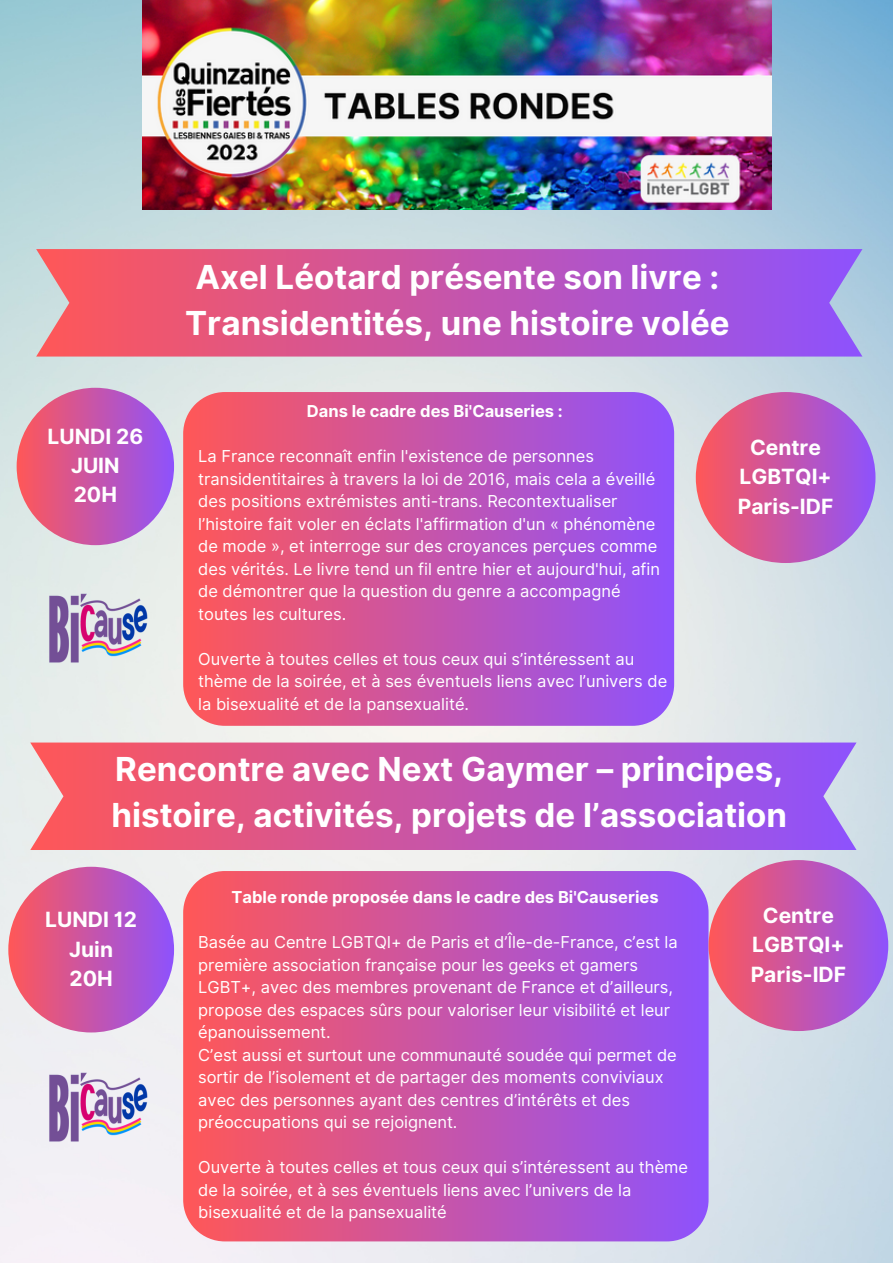
<style>
.page{position:relative;width:893px;height:1264px;background:#fff}
.page>*{position:absolute;margin:0;border:0;box-sizing:border-box;transform-origin:0 0}
.t1{font:700 33px/46px "Inter";color:#fff;text-align:center}
.t2{font:700 21px/29.2px "Inter";color:#fff;text-align:center}
.t3{font:16.5px/22.5px "Inter";color:#fff}
.t4{font:700 16.5px "Inter";color:#fff}
</style>
<div class="page">
<img style="left:0;top:0;width:892px;height:1262px">
<svg style="left:183px;top:392px;width:491px;height:333px;background:#c655aa"></svg>
<div style="left:17px;top:388px;width:157px;height:157px;background:linear-gradient(to right,#ff5757,#8e53fd);border-radius:50%"></div>
<div style="left:695px;top:392px;width:180px;height:171px;background:linear-gradient(to right,#ff5b59,#8f51fa);border-radius:50%"></div>
<img style="left:143px;top:0;width:628px;height:209px">
<svg style="left:36px;top:249px;width:826px;height:107px;background:#c559ac"></svg>
<svg style="left:183px;top:871px;width:525px;height:370px;background:#c655aa"></svg>
<div style="left:8px;top:866px;width:166px;height:166px;background:linear-gradient(to right,#ff5959,#8f52fb);border-radius:50%"></div>
<svg style="left:30px;top:742px;width:826px;height:107px;background:#c75bad"></svg>
<div style="left:708px;top:860px;width:180px;height:171px;background:linear-gradient(to right,#ff5959,#8e51fb);border-radius:50%"></div>
<img style="left:39px;top:584px;width:116px;height:86px">
<img style="left:39px;top:1063px;width:116px;height:86px">
<p class="t2" style="left:47px;top:422px;width:97px">LUNDI 26<br>JUIN</p>
<p class="t2" style="left:74px;top:480px;width:45px">20H</p>
<p class="t1" style="left:185px;top:254px;width:546px">Axel Léotard présente son livre :<br>Transidentités, une histoire volée</p>
<p class="t4" style="left:307px;top:401px;width:257px">Dans le cadre des Bi'Causeries :</p>
<p class="t3" style="left:198px;top:445px;width:463px">La France reconnaît enfin l'existence de personnes transidentitaires à travers la loi de 2016, mais cela a éveillé des positions extrémistes anti-trans. Recontextualiser l’histoire fait voler en éclats l'affirmation d'un « phénomène de mode », et interroge sur des croyances perçues comme des vérités. Le livre tend un fil entre hier et aujourd'hui, afin de démontrer que la question du genre a accompagné toutes les cultures.</p>
<p class="t3" style="left:198px;top:647px;width:470px">Ouverte à toutes celles et tous ceux qui s’intéressent au thème de la soirée, et à ses éventuels liens avec l’univers de la bisexualité et de la pansexualité.</p>
<p class="t2" style="left:737px;top:433px;width:97px">Centre<br>LGBTQI+<br>Paris-IDF</p>
<p class="t1" style="left:111px;top:746px;width:677px;text-align:left">Rencontre avec Next Gaymer – principes, histoire, activités, projets de l’association</p>
<p class="t2" style="left:45px;top:905px;width:93px">LUNDI 12<br>Juin</p>
<p class="t2" style="left:69px;top:963px;width:45px">20H</p>
<p class="t4" style="left:231px;top:887px;width:428px">Table ronde proposée dans le cadre des Bi'Causeries</p>
<p class="t3" style="left:198px;top:930px;width:481px">Basée au Centre LGBTQI+ de Paris et d’Île-de-France, c’est la première association française pour les geeks et gamers LGBT+, avec des membres provenant de France et d’ailleurs, propose des espaces sûrs pour valoriser leur visibilité et leur épanouissement.</p>
<p class="t3" style="left:198px;top:1043px;width:480px">C’est aussi et surtout une communauté soudée qui permet de sortir de l’isolement et de partager des moments conviviaux avec des personnes ayant des centres d’intérêts et des</p>
<p class="t3" style="left:198px;top:1110px;width:261px">préoccupations qui se rejoignent.</p>
<p class="t3" style="left:198px;top:1155px;width:491px">Ouverte à toutes celles et tous ceux qui s’intéressent au thème de la soirée, et à ses éventuels liens avec l’univers de la bisexualité et de la pansexualité</p>
<p class="t2" style="left:750px;top:900px;width:97px">Centre<br>LGBTQI+<br>Paris-IDF</p>
</div>
